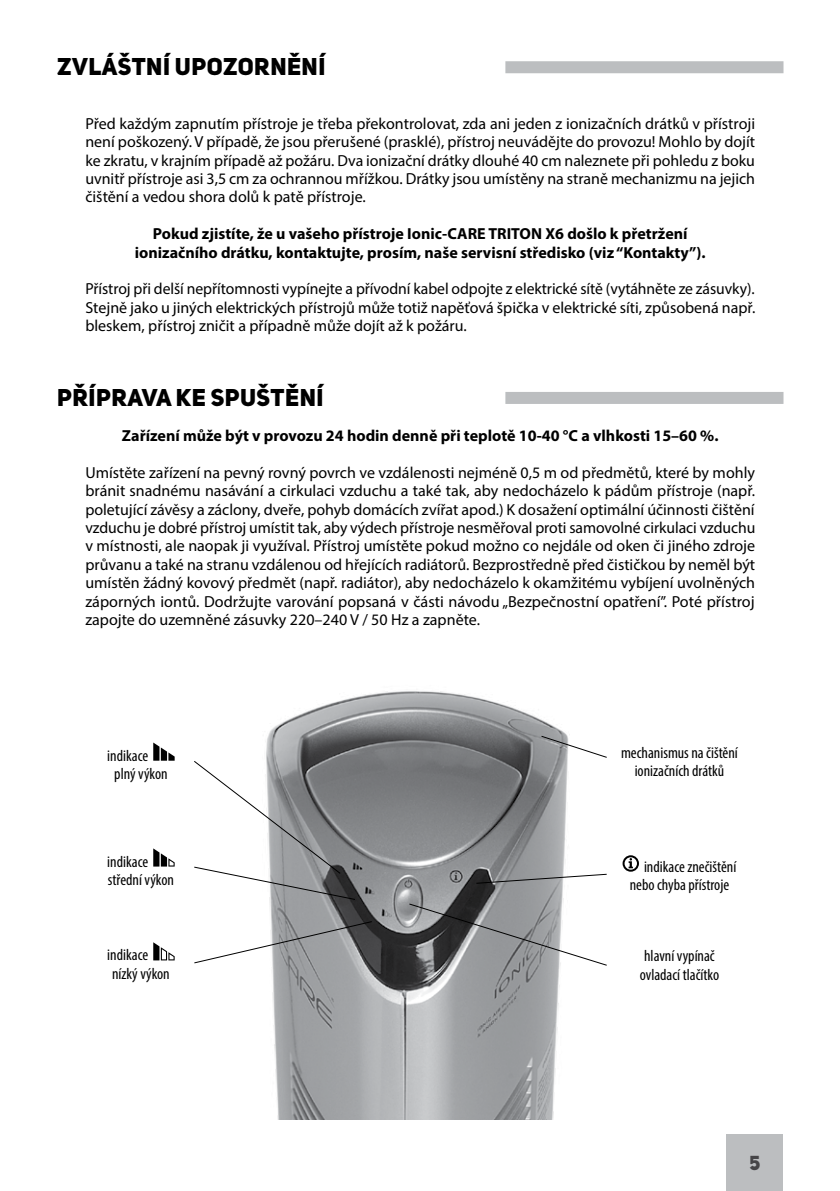
<style>
.page{position:relative;width:840px;height:1191px;background:#fff}
.page>*{position:absolute;margin:0;border:0;box-sizing:border-box;transform-origin:0 0}
.t1{font:800 24px "Uni Sans";letter-spacing:.02em;color:#000}
.t2{font:800 20px "Uni Sans";color:#464547}
.t3{font:16px/18.4px "Myriad Pro";color:#000;text-align:justify}
.t4{font:700 16px/18.4px "Myriad Pro";color:#000;text-align:center}
.t5{font:condensed 16px/18.4px "Myriad Pro";color:#000}
</style>
<div class="page">
<img style="left:266px;top:691px;width:302px;height:428px">
<svg style="left:194px;top:760px;width:162px;height:140px"></svg>
<svg style="left:194px;top:920px;width:179px;height:44px"></svg>
<svg style="left:153px;top:742px;width:21px;height:18px"></svg>
<svg style="left:622px;top:855px;width:16px;height:16px"></svg>
<svg style="left:153px;top:848px;width:21px;height:18px"></svg>
<svg style="left:153px;top:942px;width:21px;height:18px"></svg>
<svg style="left:540px;top:735px;width:67px;height:23px"></svg>
<svg style="left:475px;top:873px;width:132px;height:11px"></svg>
<svg style="left:408px;top:902px;width:199px;height:64px"></svg>
<div style="left:726px;top:1134px;width:56px;height:57px;background:#bcbec0"></div>
<div style="left:505px;top:61px;width:278px;height:12px;background:#bcbec0"></div>
<div style="left:505px;top:392px;width:278px;height:12px;background:#bcbec0"></div>
<h1 class="t1" style="left:57px;top:51px;width:269px">ZVLÁŠTNÍ UPOZORNĚNÍ</h1>
<p class="t3" style="left:85px;top:114px;width:671px">Před každým zapnutím přístroje je třeba překontrolovat, zda ani jeden z ionizačních drátků v přístroji není poškozený. V případě, že jsou přerušené (prasklé), přístroj neuvádějte do provozu! Mohlo by dojít ke zkratu, v krajním případě až požáru. Dva ionizační drátky dlouhé 40 cm naleznete při pohledu z boku uvnitř přístroje asi 3,5 cm za ochrannou mřížkou. Drátky jsou umístěny na straně mechanizmu na jejich čištění a vedou shora dolů k patě přístroje.</p>
<p class="t4" style="left:135px;top:224px;width:572px">Pokud zjistíte, že u vašeho přístroje Ionic-CARE TRITON X6 došlo k přetržení ionizačního drátku, kontaktujte, prosím, naše servisní středisko (viz “Kontakty”).</p>
<p class="t3" style="left:85px;top:279px;width:671px">Přístroj při delší nepřítomnosti vypínejte a přívodní kabel odpojte z elektrické sítě (vytáhněte ze zásuvky).<br>Stejně jako u jiných elektrických přístrojů může totiž napěťová špička v elektrické síti, způsobená např. bleskem, přístroj zničit a případně může dojít až k požáru.</p>
<h1 class="t1" style="left:57px;top:381px;width:267px">PŘÍPRAVA KE SPUŠTĚNÍ</h1>
<p class="t4" style="left:122px;top:426px;width:597px">Zařízení může být v provozu 24 hodin denně při teplotě 10-40 °C a vlhkosti 15–60 %.</p>
<p class="t3" style="left:85px;top:463px;width:671px">Umístěte zařízení na pevný rovný povrch ve vzdálenosti nejméně 0,5 m od předmětů, které by mohly bránit snadnému nasávání a cirkulaci vzduchu a také tak, aby nedocházelo k pádům přístroje (např. poletující závěsy a záclony, dveře, pohyb domácích zvířat apod.) K dosažení optimální účinnosti čištění vzduchu je dobré přístroj umístit tak, aby výdech přístroje nesměřoval proti samovolné cirkulaci vzduchu v místnosti, ale naopak ji využíval. Přístroj umístěte pokud možno co nejdále od oken či jiného zdroje průvanu a také na stranu vzdálenou od hřejících radiátorů. Bezprostředně před čističkou by neměl být umístěn žádný kovový předmět (např. radiátor), aby nedocházelo k okamžitému vybíjení uvolněných záporných iontů. Dodržujte varování popsaná v části návodu „Bezpečnostní opatření”. Poté přístroj zapojte do uzemněné zásuvky 220–240 V / 50 Hz a zapněte.</p>
<p class="t5" style="left:114px;top:746px;width:55px;text-indent:-7px">indikace plný výkon</p>
<p class="t5" style="left:620px;top:743px;width:118px;text-align:center">mechanismus na čištění ionizačních drátků</p>
<p class="t5" style="left:107px;top:852px;width:68px">indikace střední výkon</p>
<p class="t5" style="left:112px;top:945px;width:59px;text-indent:-5px">indikace nízký výkon</p>
<p class="t5" style="left:629px;top:857px;width:108px;text-indent:14px">indikace znečištění nebo chyba přístroje</p>
<p class="t5" style="left:639px;top:946px;width:81px">hlavní vypínač ovladací tlačítko</p>
<p class="t2" style="left:749px;top:1150px;width:12px">5</p>
</div>
